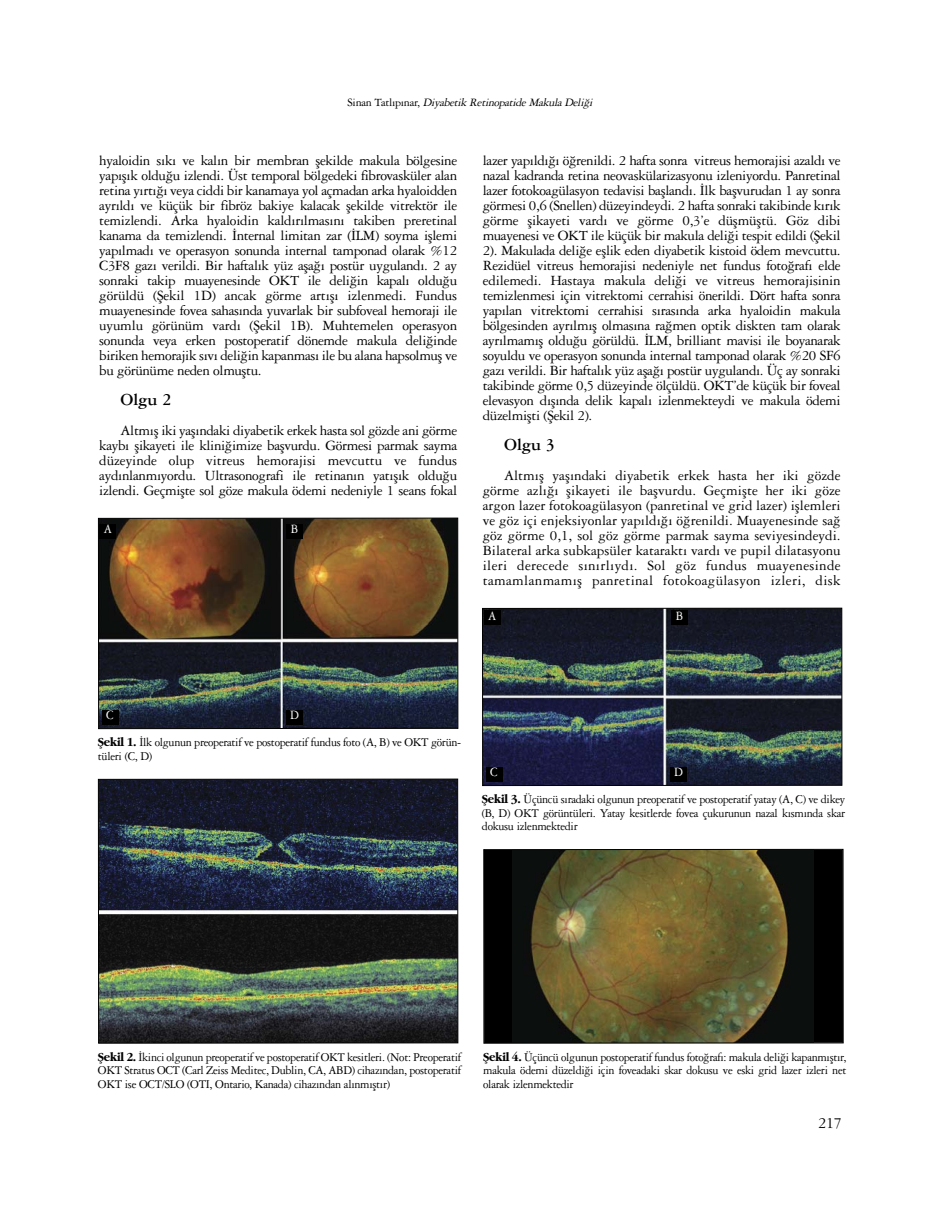
<style>
.page{position:relative;width:940px;height:1217px;background:#fff}
.page>*{position:absolute;margin:0;border:0;box-sizing:border-box;transform-origin:0 0}
.t1{font:18px "Garamond Three Bold Tr";color:#000}
.t2{font:16.5px "Garamond Three Tr";color:#000}
.t3{font:15px/15px "Garamond Three Tr";letter-spacing:-.025em;color:#000;text-align:justify}
.t4{font:13.5px "Garamond Three Tr";color:#fff;scale:.91 1}
.t5{font:12.75px/13.5px "Garamond Three Tr";letter-spacing:-.025em;color:#000;text-align:justify;scale:.95 1}
.t6{font:italic 12px "Garamond Three Tr";color:#000}
.s1{font-style:normal}
.s2{font-family:"Garamond Bold Tr"}
</style>
<div class="page">
<img style="left:100px;top:519px;width:356px;height:207px">
<div style="left:98px;top:517px;width:360px;height:211px;border:1px solid #000"></div>
<div style="left:100px;top:523px;width:16px;height:15px;background:#000"></div>
<div style="left:286px;top:523px;width:17px;height:15px;background:#000"></div>
<div style="left:286px;top:709px;width:17px;height:15px;background:#000"></div>
<div style="left:102px;top:709px;width:16px;height:15px;background:#000"></div>
<img style="left:484px;top:609px;width:356px;height:174px">
<div style="left:482px;top:607px;width:360px;height:178px;border:1px solid #000"></div>
<div style="left:484px;top:610px;width:16px;height:15px;background:#000"></div>
<div style="left:671px;top:610px;width:16px;height:15px;background:#000"></div>
<div style="left:670px;top:766px;width:17px;height:15px;background:#000"></div>
<div style="left:486px;top:766px;width:16px;height:15px;background:#000"></div>
<img style="left:100px;top:780px;width:356px;height:261px">
<div style="left:98px;top:778px;width:360px;height:265px;border:1px solid #000"></div>
<div style="left:484px;top:849px;width:359px;height:193px;background:#000"></div>
<img style="left:512px;top:850px;width:301px;height:191px">
<div style="left:483px;top:848px;width:360px;height:195px;border:1px solid #000"></div>
<p class="t6" style="left:348px;top:98px;width:248px"><span class="s1">S i n a n Ta t l ı p ı n a r,</span> Diyabetik RetinopatideMakulaDeliği</p>
<p class="t3" style="left:99px;top:154px;width:359px">hyaloidin sıkı ve kalın bir membran şekilde makula bölgesine yapışık olduğu izlendi. Üst temporal bölgedeki fibrovasküler alan retina yırtığı veya ciddi bir kanamaya yol açmadan arka hyaloidden ayrıldı ve küçük bir fibröz bakiye kalacak şekilde vitrektör ile temizlendi. Arka hyaloidin kaldırılmasını takiben preretinal kanama da temizlendi. İnternal limitan zar (İLM) soyma işlemi yapılmadı ve operasyon sonunda internal tamponad olarak %12<br>C3F8 gazı verildi. Bir haftalık yüz aşağı postür uygulandı. 2 ay sonraki takip muayenesinde OKT ile deliğin kapalı olduğu görüldü (Şekil 1D) ancak görme artışı izlenmedi. Fundus muayenesinde fovea sahasında yuvarlak bir subfoveal hemoraji ile uyumlu görünüm vardı (Şekil 1B). Muhtemelen operasyon sonunda veya erken postoperatif dönemde makula deliğinde biriken hemorajik sıvı deliğin kapanması ile bu alana hapsolmuş ve bu görünüme neden olmuştu.</p>
<p class="t1" style="left:121px;top:393px;width:52px">Olgu 2</p>
<p class="t3" style="left:99px;top:424px;width:359px;text-indent:21px">Altmış iki yaşındaki diyabetik erkek hasta sol gözde ani görme kaybı şikayeti ile kliniğimize başvurdu. Görmesi parmak sayma düzeyinde olup vitreus hemorajisi mevcuttu ve fundus aydınlanmıyordu. Ultrasonografi ile retinanın yatışık olduğu izlendi. Geçmişte sol göze makula ödemi nedeniyle 1 seans fokal</p>
<p class="t4" style="left:104px;top:524px;width:10px">A</p>
<p class="t4" style="left:291px;top:524px;width:10px">B</p>
<p class="t3" style="left:483px;top:154px;width:359px">lazer yapıldığı öğrenildi. 2 hafta sonra vitreus hemorajisi azaldı ve nazal kadranda retina neovaskülarizasyonu izleniyordu. Panretinal lazer fotokoagülasyon tedavisi başlandı. İlk başvurudan 1 ay sonra görmesi 0,6 (Snellen) düzeyindeydi. 2 hafta sonraki takibinde kırık görme şikayeti vardı ve görme 0,3’e düşmüştü. Göz dibi muayenesi ve OKT ile küçük bir makula deliği tespit edildi (Şekil 2). Makulada deliğe eşlik eden diyabetik kistoid ödem mevcuttu.<br>Rezidüel vitreus hemorajisi nedeniyle net fundus fotoğrafı elde edilemedi. Hastaya makula deliği ve vitreus hemorajisinin temizlenmesi için vitrektomi cerrahisi önerildi. Dört hafta sonra yapılan vitrektomi cerrahisi sırasında arka hyaloidin makula bölgesinden ayrılmış olmasına rağmen optik diskten tam olarak ayrılmamış olduğu görüldü. İLM, brilliant mavisi ile boyanarak soyuldu ve operasyon sonunda internal tamponad olarak %20 SF6 gazı verildi. Bir haftalık yüz aşağı postür uygulandı. Üç ay sonraki takibinde görme 0,5 düzeyinde ölçüldü. OKT’de küçük bir foveal elevasyon dışında delik kapalı izlenmekteydi ve makula ödemi düzelmişti (Şekil 2).</p>
<p class="t1" style="left:504px;top:438px;width:52px">Olgu 3</p>
<p class="t3" style="left:483px;top:469px;width:359px;text-indent:21px">Altmış yaşındaki diyabetik erkek hasta her iki gözde görme azlığı şikayeti ile başvurdu. Geçmişte her iki göze argon lazer fotokoagülasyon (panretinal ve grid lazer) işlemleri ve göz içi enjeksiyonlar yapıldığı öğrenildi. Muayenesinde sağ göz görme 0,1, sol göz görme parmak sayma seviyesindeydi.<br>Bilateral arka subkapsüler kataraktı vardı ve pupil dilatasyonu ileri derecede sınırlıydı. Sol göz fundus muayenesinde tamamlanmamış panretinal fotokoagülasyon izleri, disk</p>
<p class="t4" style="left:488px;top:610px;width:10px">A</p>
<p class="t4" style="left:675px;top:610px;width:10px">B</p>
<p class="t4" style="left:106px;top:710px;width:10px">C</p>
<p class="t4" style="left:290px;top:710px;width:11px">D</p>
<p class="t5" style="left:98px;top:736px;width:384px"><span class="s2">Şekil 1.</span> İlk olgunun preoperatif ve postoperatif fundus foto (A, B) ve OKT görün&shy;tüleri (C, D)</p>
<p class="t4" style="left:490px;top:767px;width:10px">C</p>
<p class="t4" style="left:674px;top:767px;width:11px">D</p>
<p class="t5" style="left:482px;top:793px;width:384px"><span class="s2">Şekil 3.</span> Üçüncü sıradaki olgunun preoperatif ve postoperatif yatay (A, C) ve dikey (B, D) OKT görüntüleri. Yatay kesitlerde fovea çukurunun nazal kısmında skar dokusu izlenmektedir</p>
<p class="t5" style="left:98px;top:1051px;width:384px"><span class="s2">Şekil 2.</span> İkinci olgunun preoperatif ve postoperatif OKT kesitleri. (Not: Preoperatif OKT Stratus OCT (Carl Zeiss Meditec, Dublin, CA, ABD) cihazından, postoperatif OKT ise OCT/SLO (OTI, Ontario, Kanada) cihazından alınmıştır)</p>
<p class="t5" style="left:483px;top:1051px;width:384px"><span class="s2">Şekil 4.</span> Üçüncü olgunun postoperatif fundus fotoğrafı: makula deliği kapanmıştır, makula ödemi düzeldiği için foveadaki skar dokusu ve eski grid lazer izleri net olarak izlenmektedir</p>
<p class="t2" style="left:818px;top:1116px;width:25px">217</p>
</div>
